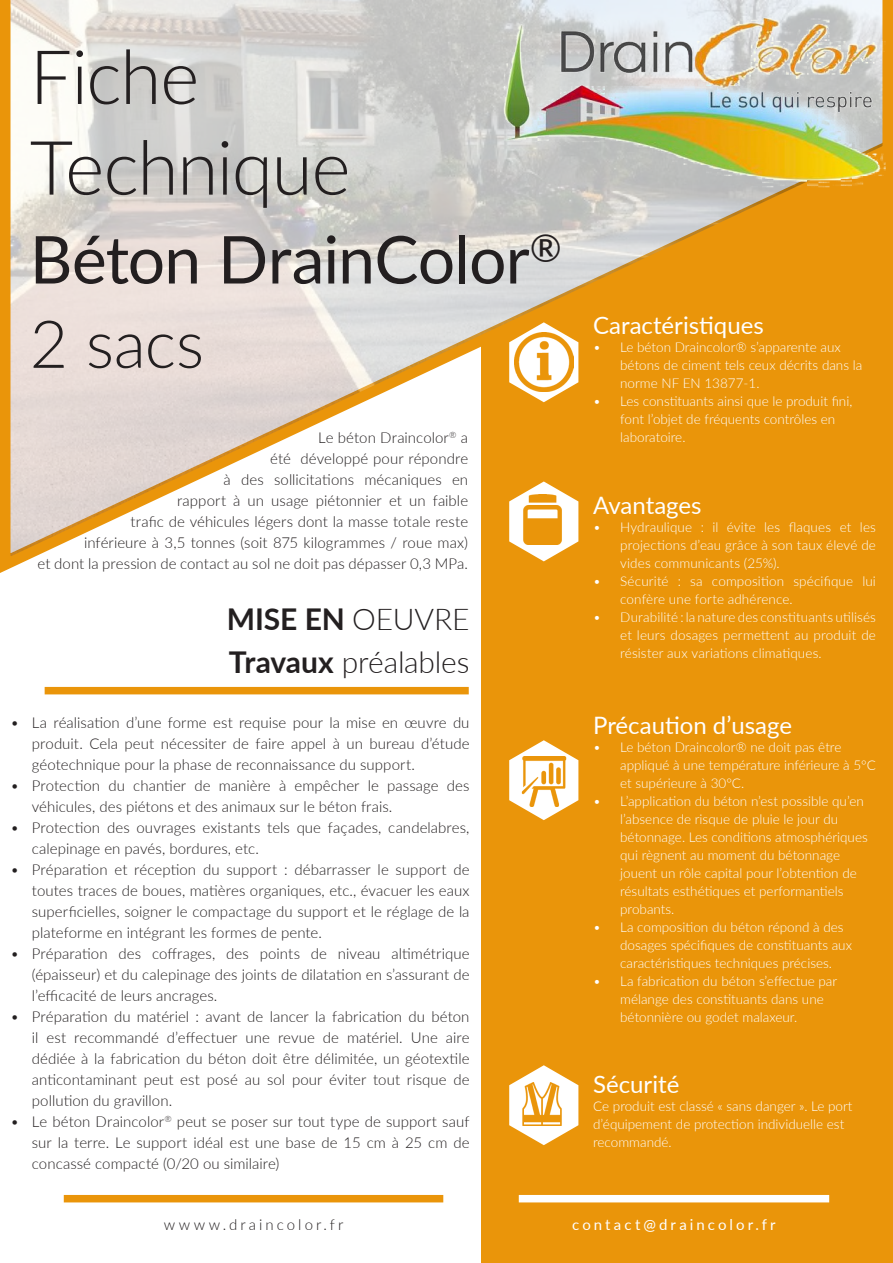
<style>
.page{position:relative;width:893px;height:1263px;background:#fff}
.page>*{position:absolute;margin:0;border:0;box-sizing:border-box;transform-origin:0 0}
.t1{font:300 75px "Lato";letter-spacing:-.02em;color:#231f20}
.t2{font:66px "Lato";letter-spacing:-.015em;color:#231f20}
.t3{font:300 66px "Lato";color:#231f20}
.t4{font:300 30px "Lato";letter-spacing:-.01em;color:#231f20}
.t5{font:700 30px "Lato";letter-spacing:-.005em;color:#231f20}
.t6{font:24px "Lato";color:#fff}
.t7{font:300 15px/21px "Lato";letter-spacing:.005em;color:#231f20;text-align:justify}
.t8{font:15px "Lato";letter-spacing:.205em;color:#fff}
.t9{font:300 15px "Lato";letter-spacing:.205em;color:#231f20}
.t10{font:300 13.5px/18px "Lato";color:#fff}
.s1{font-weight:300}
.s2{font-weight:700}
</style>
<div class="page">
<div style="left:481px;top:0;width:412px;height:1263px;background:#ea950a"></div>
<svg style="left:0;top:0;width:770px;height:571px"></svg>
<img style="left:494px;top:0;width:392px;height:199px">
<div style="left:45px;top:687px;width:424px;height:7px;background:#ea950a"></div>
<div style="left:64px;top:1195px;width:379px;height:7px;background:#ea950a"></div>
<div style="left:519px;top:1195px;width:310px;height:7px;background:#fff"></div>
<svg style="left:509px;top:322px;width:69px;height:80px"></svg>
<svg style="left:509px;top:481px;width:69px;height:80px"></svg>
<svg style="left:509px;top:740px;width:69px;height:80px"></svg>
<img style="left:514px;top:333px;width:59px;height:59px">
<img style="left:518px;top:495px;width:50px;height:49px">
<img style="left:519px;top:757px;width:50px;height:49px">
<svg style="left:509px;top:1065px;width:69px;height:80px"></svg>
<img style="left:521px;top:1082px;width:43px;height:44px">
<p class="t1" style="left:30px;top:25px;width:171px">Fiche</p>
<p class="t1" style="left:30px;top:115px;width:322px">Technique</p>
<p class="t2" style="left:30px;top:212px;width:533px">Béton DrainColor<sup>®</sup></p>
<p class="t3" style="left:30px;top:298px;width:176px">2 sacs</p>
<p class="t7" style="left:38px;top:426px;width:432px;text-align:right">Le béton Draincolor<sup>®</sup> a<br>été développé pour répondre<br>à des sollicitations mécaniques en<br>rapport à un usage piétonnier et un faible<br>trafic de véhicules légers dont la masse totale reste<br>inférieure à 3,5 tonnes (soit 875 kilogrammes / roue max)<br>et dont la pression de contact au sol ne doit pas dépasser 0,3 MPa.</p>
<p class="t5" style="left:227px;top:597px;width:244px">MISE EN <span class="s1">OEUVRE</span></p>
<p class="t4" style="left:229px;top:641px;width:242px"><span class="s2">Travaux</span> préalables</p>
<p class="t7" style="left:32px;top:712px;width:439px;text-indent:-21px">• La réalisation d’une forme est requise pour la mise en œuvre du produit. Cela peut nécessiter de faire appel à un bureau d’étude géotechnique pour la phase de reconnaissance du support.</p>
<p class="t7" style="left:32px;top:775px;width:439px;text-indent:-21px">• Protection du chantier de manière à empêcher le passage des véhicules, des piétons et des animaux sur le béton frais.</p>
<p class="t7" style="left:32px;top:817px;width:439px;text-indent:-21px">• Protection des ouvrages existants tels que façades, candelabres, calepinage en pavés, bordures, etc.</p>
<p class="t7" style="left:32px;top:859px;width:439px;text-indent:-21px">• Préparation et réception du support : débarrasser le support de toutes traces de boues, matières organiques, etc., évacuer les eaux superficielles, soigner le compactage du support et le réglage de la plateforme en intégrant les formes de pente.</p>
<p class="t7" style="left:32px;top:943px;width:439px;text-indent:-21px">• Préparation des coffrages, des points de niveau altimétrique (épaisseur) et du calepinage des joints de dilatation en s’assurant de l’efficacité de leurs ancrages.</p>
<p class="t7" style="left:32px;top:1006px;width:439px;text-indent:-21px">• Préparation du matériel : avant de lancer la fabrication du béton il est recommandé d’effectuer une revue de matériel. Une aire dédiée à la fabrication du béton doit être délimitée, un géotextile anticontaminant peut est posé au sol pour éviter tout risque de pollution du gravillon.</p>
<p class="t7" style="left:32px;top:1111px;width:439px;text-indent:-21px">• Le béton Draincolor<sup>®</sup> peut se poser sur tout type de support sauf sur la terre. Le support idéal est une base de 15 cm à 25 cm de concassé compacté (0/20 ou similaire)</p>
<p class="t6" style="left:593px;top:308px;width:172px">Caractéristiques</p>
<p class="t10" style="left:620px;top:338px;width:244px;text-indent:-27px">• Le béton Draincolor® s’apparente aux bétons de ciment tels ceux décrits dans la norme NF EN 13877-1.</p>
<p class="t10" style="left:620px;top:392px;width:234px;text-indent:-27px">• Les constituants ainsi que le produit fini, font l’objet de fréquents contrôles en laboratoire.</p>
<p class="t6" style="left:593px;top:488px;width:110px">Avantages</p>
<p class="t10" style="left:620px;top:518px;width:257px;text-align:justify;text-indent:-27px">• Hydraulique : il évite les flaques et les projections d’eau grâce à son taux élevé de vides communicants (25%).</p>
<p class="t10" style="left:620px;top:572px;width:257px;text-indent:-27px">• Sécurité : sa composition spécifique lui confère une forte adhérence.</p>
<p class="t10" style="left:620px;top:608px;width:257px;text-align:justify;text-indent:-27px">• Durabilité : la nature des constituants utilisés et leurs dosages permettent au produit de résister aux variations climatiques.</p>
<p class="t6" style="left:593px;top:708px;width:201px">Précaution d’usage</p>
<p class="t10" style="left:620px;top:737px;width:257px;text-indent:-27px">• Le béton Draincolor® ne doit pas être appliqué à une température inférieure à 5°C et supérieure à 30°C.</p>
<p class="t10" style="left:620px;top:791px;width:249px;text-indent:-27px">• L’application du béton n’est possible qu’en l’absence de risque de pluie le jour du bétonnage. Les conditions atmosphériques qui règnent au moment du bétonnage jouent un rôle capital pour l’obtention de résultats esthétiques et performantiels probants.</p>
<p class="t10" style="left:620px;top:917px;width:233px;text-indent:-27px">• La composition du béton répond à des dosages spécifiques de constituants aux caractéristiques techniques précises.</p>
<p class="t10" style="left:620px;top:971px;width:219px;text-indent:-27px">• La fabrication du béton s’effectue par mélange des constituants dans une bétonnière ou godet malaxeur.</p>
<p class="t6" style="left:593px;top:1067px;width:88px">Sécurité</p>
<p class="t10" style="left:593px;top:1096px;width:261px">Ce produit est classé « sans danger ». Le port d’équipement de protection individuelle est recommandé.</p>
<p class="t9" style="left:164px;top:1214px;width:181px">wwww.draincolor.fr</p>
<p class="t8" style="left:572px;top:1214px;width:205px">contact@draincolor.fr</p>
</div>
